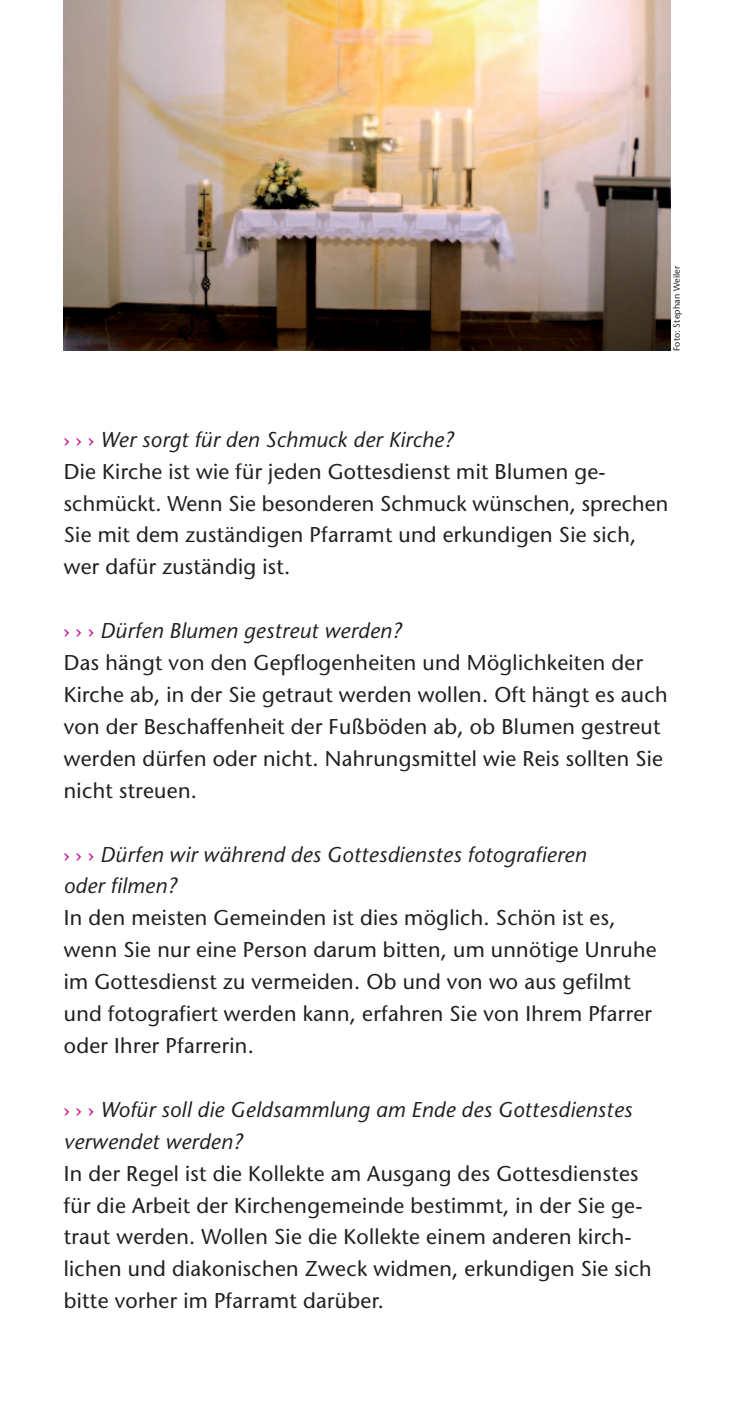
<style>
.page{position:relative;width:734px;height:1404px;background:#fff}
.page>*{position:absolute;margin:0;border:0;box-sizing:border-box;transform-origin:0 0}
.t1{font:21.38px/31.9px "Stone Sans";letter-spacing:.015em;color:#231f20}
.t2{font:italic 21.38px/31.9px "Stone Sans";letter-spacing:.015em;color:#231f20}
.t3{font:9px "Stone Sans";letter-spacing:.015em;color:#231f20}
.s1{color:#c5168c}
.s2{font-style:italic}
.s3{font-style:normal;color:#c5168c}
</style>
<div class="page">
<img style="left:64px;top:0;width:606px;height:351px">
<p class="t3" style="left:673px;top:351px;width:87px;rotate:-90deg">Foto: Stephan Weiler</p>
<p class="t1" style="left:64px;top:425px;width:606px"><span class="s1">› › ›</span> <span class="s2">Wer sorgt für den Schmuck der Kirche?<br></span>Die Kirche ist wie für jeden Gottesdienst mit Blumen ge&shy;schmückt. Wenn Sie besonderen Schmuck wünschen, sprechen Sie mit dem zuständigen Pfarramt und erkundigen Sie sich, wer dafür zuständig ist.</p>
<p class="t1" style="left:64px;top:617px;width:605px"><span class="s1">› › ›</span> <span class="s2">Dürfen Blumen gestreut werden?<br></span>Das hängt von den Gepflogenheiten und Möglichkeiten der Kirche ab, in der Sie getraut werden wollen. Oft hängt es auch von der Beschaffenheit der Fußböden ab, ob Blumen gestreut werden dürfen oder nicht. Nahrungsmittel wie Reis sollten Sie nicht streuen.</p>
<p class="t2" style="left:64px;top:840px;width:524px"><span class="s3">› › ›</span> Dürfen wir während des Gottesdienstes fotografieren oder filmen?</p>
<p class="t1" style="left:64px;top:904px;width:594px">In den meisten Gemeinden ist dies möglich. Schön ist es, wenn Sie nur eine Person darum bitten, um unnötige Unruhe im Gottesdienst zu vermeiden. Ob und von wo aus gefilmt und fotografiert werden kann, erfahren Sie von Ihrem Pfarrer oder Ihrer Pfarrerin.</p>
<p class="t2" style="left:64px;top:1095px;width:570px"><span class="s3">› › ›</span> Wofür soll die Geldsammlung am Ende des Gottesdienstes verwendet werden?</p>
<p class="t1" style="left:64px;top:1159px;width:589px">In der Regel ist die Kollekte am Ausgang des Gottesdienstes für die Arbeit der Kirchengemeinde bestimmt, in der Sie ge&shy;traut werden. Wollen Sie die Kollekte einem anderen kirch - lichen und diakonischen Zweck widmen, erkundigen Sie sich bitte vorher im Pfarramt darüber.</p>
</div>
